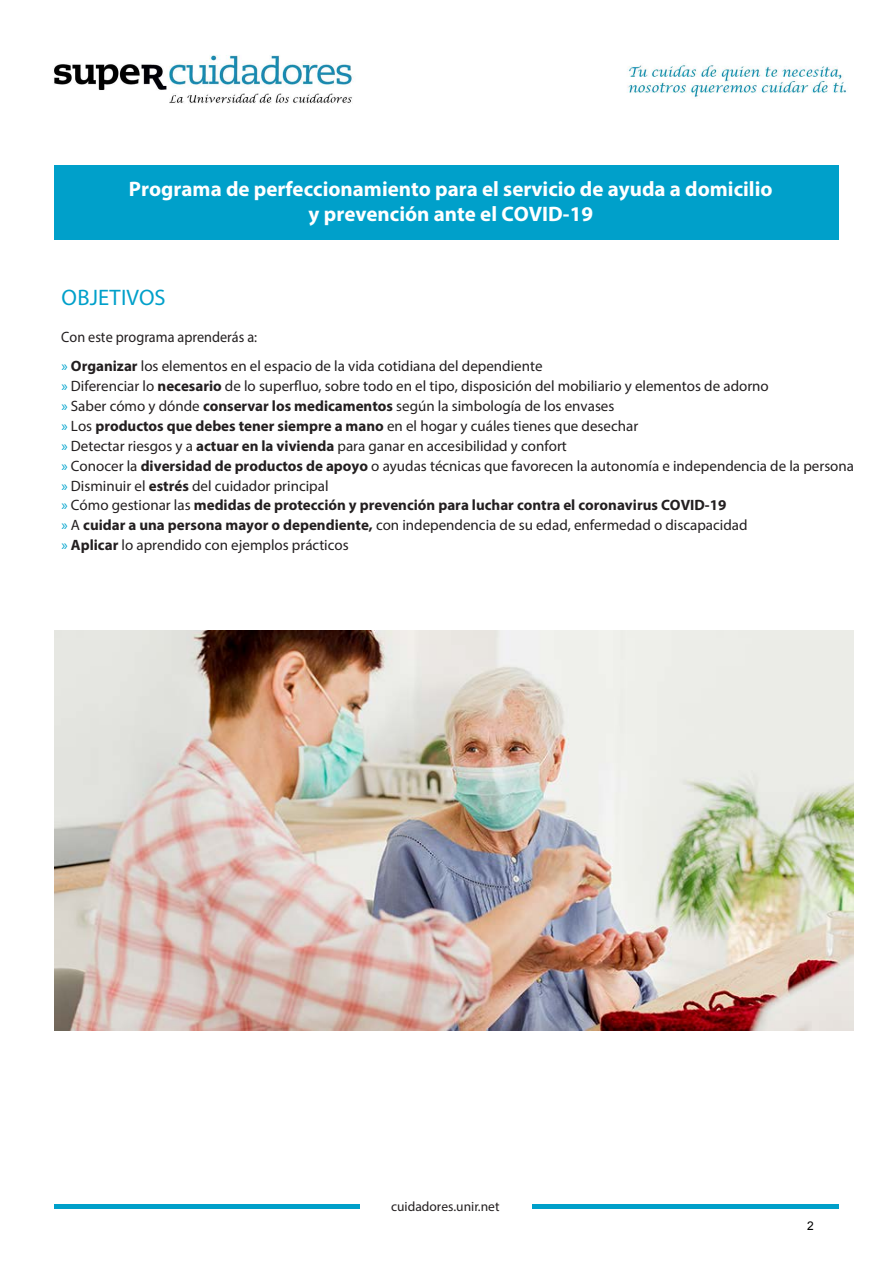
<style>
.page{position:relative;width:893px;height:1263px;background:#fff}
.page>*{position:absolute;margin:0;border:0;box-sizing:border-box;transform-origin:0 0}
.t1{font:300 22.5px "Unit OT";letter-spacing:.005em;color:#00a0ca}
.t2{font:700 21px/25.2px "Myriad Pro";color:#fff;text-align:center}
.t3{font:15px/20px "Myriad Pro";color:#231f20}
.t4{font:300 15px "Unit OT";color:#231f20;scale:.95 1}
.t5{font:13.5px "Unit OT";color:#231f20}
.t6{font:12px "Arial";color:#000}
.s1{font-family:"Myriad Pro";font-weight:400}
.s2{color:#00a4cc}
.s3{font-weight:700}
</style>
<div class="page">
<div style="left:54px;top:1204px;width:785px;height:5px;background:#00a0ca"></div>
<div style="left:361px;top:1196px;width:171px;height:20px;background:#fff"></div>
<div style="left:54px;top:165px;width:785px;height:74px;background:#00a0ca"></div>
<img style="left:54px;top:55px;width:792px;height:48px">
<img style="left:54px;top:630px;width:800px;height:400px">
<h2 class="t2" style="left:129px;top:176px;width:645px">Programa de perfeccionamiento para el servicio de ayuda a domicilio y prevención ante el COVID-19</h2>
<h1 class="t1" style="left:62px;top:283px;width:106px">OBJETIVOS</h1>
<p class="t4" style="left:61px;top:328px;width:208px">Con este <span class="s1">programa</span> aprenderás a:</p>
<p class="t3" style="left:61px;top:355px;width:794px"><span class="s2">»</span> <span class="s3">Organizar</span> los elementos en el espacio de la vida cotidiana del dependiente<br><span class="s2">»</span> Diferenciar lo <span class="s3">necesario</span> de lo superfluo, sobre todo en el tipo, disposición del mobiliario y elementos de adorno<br><span class="s2">»</span> Saber cómo y dónde <span class="s3">conservar los medicamentos</span> según la simbología de los envases<br><span class="s2">»</span> Los <span class="s3">productos que debes tener siempre a mano</span> en el hogar y cuáles tienes que desechar<br><span class="s2">»</span> Detectar riesgos y a <span class="s3">actuar en la vivienda</span> para ganar en accesibilidad y confort<br><span class="s2">»</span> Conocer la <span class="s3">diversidad de productos de apoyo</span> o ayudas técnicas que favorecen la autonomía e independencia de la persona <span class="s2">»</span> Disminuir el <span class="s3">estrés</span> del cuidador principal<br><span class="s2">»</span> Cómo gestionar las <span class="s3">medidas de protección y prevención para luchar contra el coronavirus COVID-19<br></span><span class="s2">»</span> A <span class="s3">cuidar a una persona mayor o dependiente,</span> con independencia de su edad, enfermedad o discapacidad<br><span class="s2">»</span> <span class="s3">Aplicar</span> lo aprendido con ejemplos prácticos</p>
<p class="t5" style="left:391px;top:1198px;width:110px">cuidadores.unir.net</p>
<p class="t6" style="left:807px;top:1218px;width:8px">2</p>
</div>
